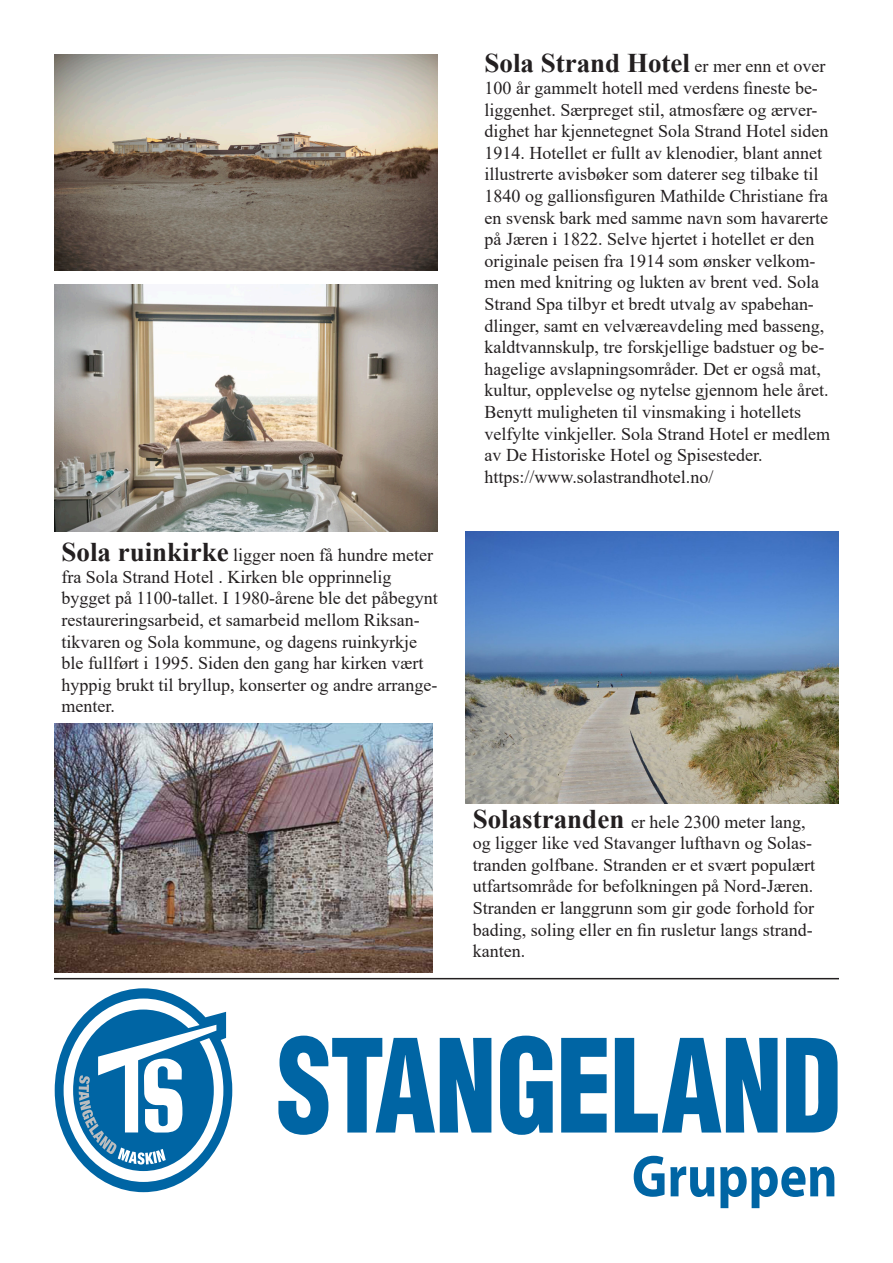
<style>
.page{position:relative;width:893px;height:1263px;background:#fff}
.page>*{position:absolute;margin:0;border:0;box-sizing:border-box;transform-origin:0 0}
.t1{font:700 59.7px "Myriad Pro";color:#0065a4;scale:.87 1}
.t2{font:700 27px "Times New Roman";color:#231f20}
.t3{font:18px/21.6px "Times New Roman";color:#231f20}
.s1{font-weight:700;font-size:27px}
.s2{font-weight:400;font-size:18px}
</style>
<div class="page">
<img style="left:54px;top:54px;width:383px;height:217px">
<img style="left:54px;top:284px;width:383px;height:247px">
<img style="left:54px;top:723px;width:379px;height:249px">
<img style="left:465px;top:531px;width:374px;height:272px">
<svg style="left:55px;top:988px;width:177px;height:204px"></svg>
<svg style="left:278px;top:1035px;width:213px;height:100px"></svg>
<svg style="left:500px;top:1035px;width:53px;height:100px"></svg>
<svg style="left:561px;top:1038px;width:46px;height:94px"></svg>
<svg style="left:615px;top:1038px;width:162px;height:94px"></svg>
<svg style="left:786px;top:1038px;width:52px;height:94px"></svg>
<hr style="left:54px;top:978px;width:785px;height:1px;background:#231f20">
<p class="t3" style="left:62px;top:544px;width:378px"><span class="s1">Sola ruinkirke</span> ligger noen få hundre meter fra Sola Strand Hotel . Kirken ble opprinnelig bygget på 1100-tallet. I 1980-årene ble det påbegynt restaureringsarbeid, et samarbeid mellom Riksan&shy;tikvaren og Sola kommune, og dagens ruinkyrkje ble fullført i 1995. Siden den gang har kirken vært hyppig brukt til bryllup, konserter og andre arrange&shy;menter.</p>
<p class="t2" style="left:484px;top:44px;width:342px">Sola Strand Hotel <span class="s2">er mer enn et over</span></p>
<p class="t3" style="left:484px;top:76px;width:347px">100 år gammelt hotell med verdens fineste be&shy;liggenhet. Særpreget stil, atmosfære og ærver&shy;dighet har kjennetegnet Sola Strand Hotel siden 1914. Hotellet er fullt av klenodier, blant annet illustrerte avisbøker som daterer seg tilbake til 1840 og gallionsfiguren Mathilde Christiane fra en svensk bark med samme navn som havarerte på Jæren i 1822. Selve hjertet i hotellet er den originale peisen fra 1914 som ønsker velkom&shy;men med knitring og lukten av brent ved. Sola Strand Spa tilbyr et bredt utvalg av spabehan&shy;dlinger, samt en velværeavdeling med basseng, kaldtvannskulp, tre forskjellige badstuer og be&shy;hagelige avslapningsområder. Det er også mat, kultur, opplevelse og nytelse gjennom hele året.<br>Benytt muligheten til vinsmaking i hotellets velfylte vinkjeller. Sola Strand Hotel er medlem av De Historiske Hotel og Spisesteder.</p>
<p class="t3" style="left:484px;top:465px;width:230px">https://www.solastrandhotel.no/</p>
<p class="t3" style="left:473px;top:810px;width:344px"><span class="s1">Solastranden</span> er hele 2300 meter lang, og ligger like ved Stavanger lufthavn og Solas&shy;tranden golfbane. Stranden er et svært populært utfartsområde for befolkningen på Nord-Jæren.<br>Stranden er langgrunn som gir gode forhold for bading, soling eller en fin rusletur langs strand&shy;kanten.</p>
<p class="t1" style="left:632px;top:1137px;width:238px">Gruppen</p>
</div>
